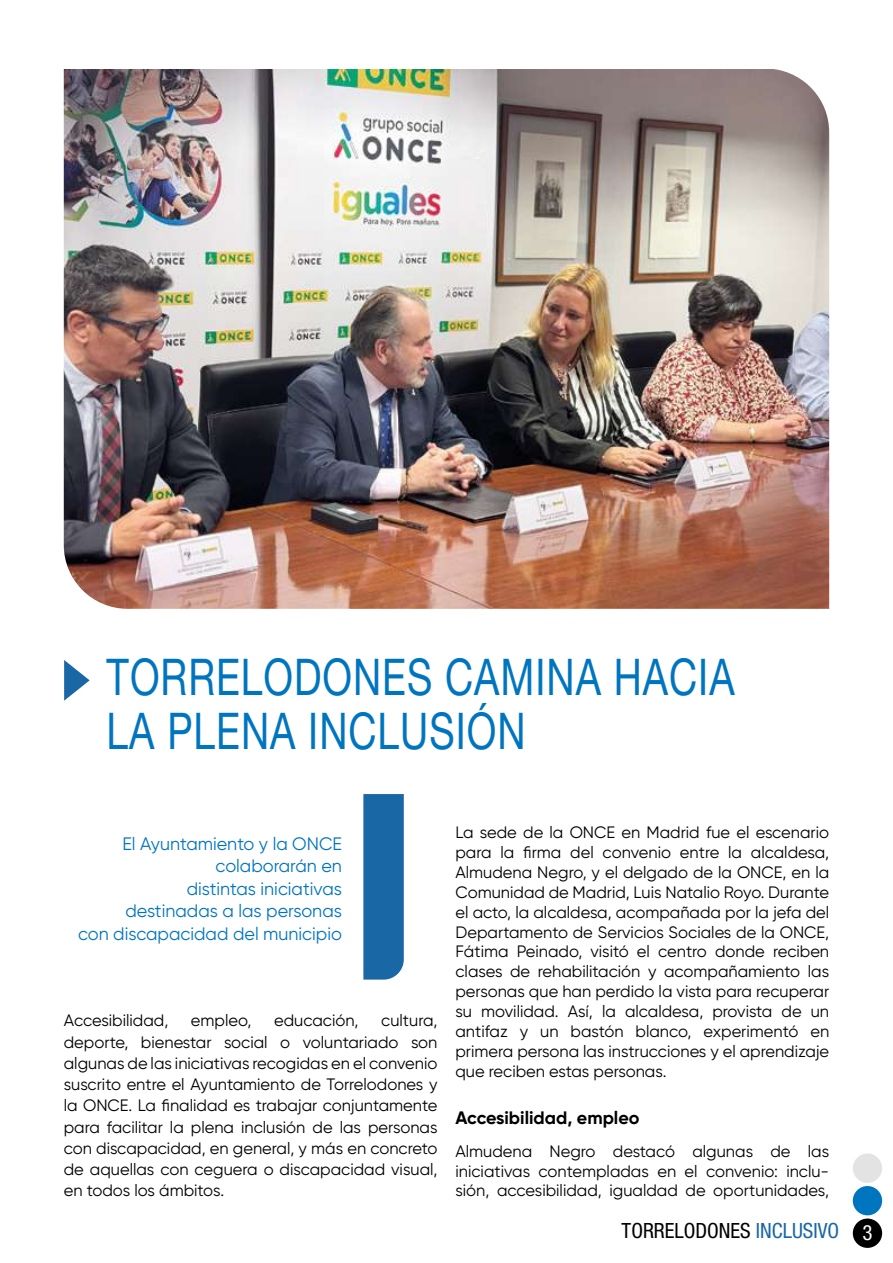
<style>
.page{position:relative;width:893px;height:1263px;background:#fff}
.page>*{position:absolute;margin:0;border:0;box-sizing:border-box;transform-origin:0 0}
.t1{font:50.7px/54px "Helvetica Neue LT Std";letter-spacing:.025em;color:#0075bf;scale:.77 1}
.t2{font:condensed 21px "Helvetica Neue LT Std";color:#000}
.t3{font:18px/22.5px "Gilroy";color:#0075bf;text-align:right}
.t4{font:700 18px "Gilroy";color:#000}
.t5{font:16.5px/20px "Gilroy";color:#000;text-align:justify}
.s1{color:#1967a4}
.s2{color:#fff}
</style>
<div class="page">
<div style="left:853px;top:1153px;width:29px;height:30px;background:#e3e3e3;border-radius:50%"></div>
<div style="left:853px;top:1186px;width:29px;height:29px;background:#0075bf;border-radius:50%"></div>
<div style="left:853px;top:1218px;width:29px;height:30px;background:#000;border-radius:50%"></div>
<svg style="left:64px;top:660px;width:26px;height:41px"></svg>
<div style="left:363px;top:794px;width:41px;height:185px;background:#1967a4"></div>
<img style="left:64px;top:69px;width:765px;height:540px">
<h1 class="t1" style="left:107px;top:649px;width:817px">TORRELODONES CAMINA HACIA<br>LA PLENA INCLUSIÓN</h1>
<p class="t3" style="left:78px;top:832px;width:265px">El Ayuntamiento y la ONCE colaborarán en<br>distintas iniciativas<br>destinadas a las personas<br>con discapacidad del municipio</p>
<p class="t5" style="left:64px;top:1010px;width:106px">Accesibilidad,</p>
<p class="t5" style="left:191px;top:1010px;width:62px">empleo,</p>
<p class="t5" style="left:274px;top:1010px;width:86px">educación,</p>
<p class="t5" style="left:64px;top:1010px;width:375px;line-height:21.3px;text-indent:317px">cultura, deporte, bienestar social o voluntariado son algunas de las iniciativas recogidas en el convenio suscrito entre el Ayuntamiento de Torrelodones y la ONCE. La finalidad es trabajar conjuntamente para facilitar la plena inclusión de las personas con discapacidad, en general, y más en concreto de aquellas con ceguera o discapacidad visual, en todos los ámbitos.</p>
<p class="t5" style="left:455px;top:822px;width:375px">La sede de la ONCE en Madrid fue el escenario para la firma del convenio entre la alcaldesa, Almudena Negro, y el delgado de la ONCE, en la Comunidad de Madrid, Luis Natalio Royo. Durante el acto, la alcaldesa, acompañada por la jefa del Departamento de Servicios Sociales de la ONCE, Fátima Peinado, visitó el centro donde reciben clases de rehabilitación y acompañamiento las personas que han perdido la vista para recuperar su movilidad. Así, la alcaldesa, provista de un antifaz y un bastón blanco, experimentó en primera persona las instrucciones y el aprendizaje que reciben estas personas.</p>
<p class="t4" style="left:455px;top:1106px;width:185px">Accesibilidad, empleo</p>
<p class="t5" style="left:455px;top:1141px;width:375px">Almudena Negro destacó algunas de las iniciativas contempladas en el convenio: inclu&shy;sión, accesibilidad, igualdad de oportunidades,</p>
<p class="t2" style="left:622px;top:1218px;width:253px">TORRELODONES <span class="s1">INCLUSIVO</span> <span class="s2">3</span></p>
</div>
